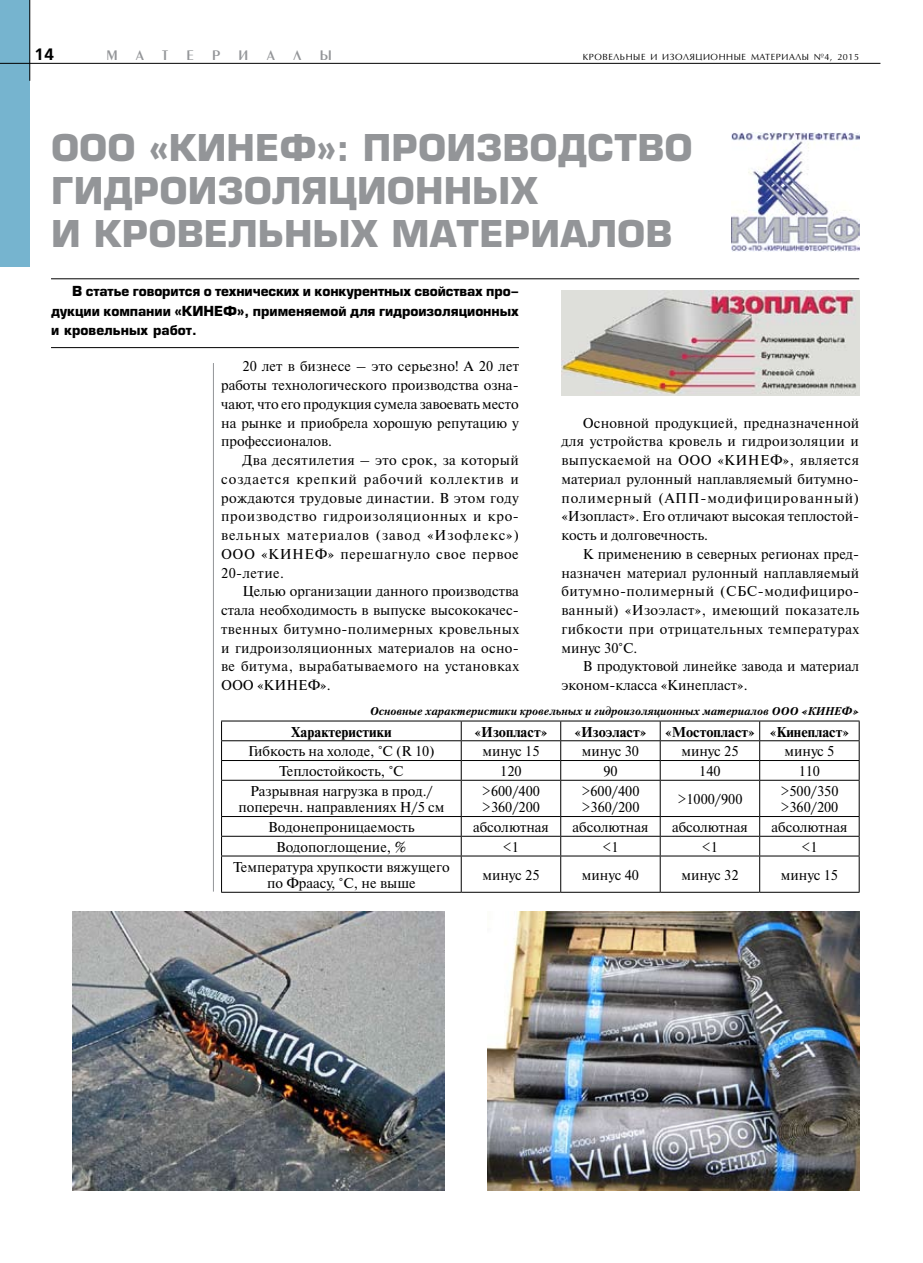
<style>
.page{position:relative;width:923px;height:1263px;background:#fff}
.page>*{position:absolute;margin:0;border:0;box-sizing:border-box;transform-origin:0 0}
.t1{font:700 36px/43.2px "Europe";color:#939598}
.t2{font:700 16.5px "Free Set C";color:#000}
.t3{font:14.55px "Penta Demi";color:#939598}
.t4{font:14.25px/18.8px "Newton C";color:#000;text-align:justify}
.t5{font:700 14.25px "Newton C";color:#000}
.t6{font:700 13.5px/19.5px "Europe";letter-spacing:-.005em;color:#000;text-align:justify}
.t7{font:italic 700 11.25px "Petersburg C";color:#000}
.t8{font:9px "AG Opus";letter-spacing:.065em;color:#000}
</style>
<div class="page">
<div style="left:0;top:0;width:30px;height:267px;background:#76b4cf"></div>
<hr style="left:51px;top:279px;width:808px;height:1px;background:#000">
<hr style="left:51px;top:347px;width:468px;height:1px;background:#000">
<hr style="left:221px;top:721px;width:240px;height:1px;background:#000">
<hr style="left:461px;top:721px;width:100px;height:1px;background:#000">
<hr style="left:561px;top:721px;width:99px;height:1px;background:#000">
<hr style="left:660px;top:721px;width:99px;height:1px;background:#000">
<hr style="left:759px;top:721px;width:100px;height:1px;background:#000">
<hr style="left:221px;top:740px;width:240px;height:1px;background:#000">
<hr style="left:461px;top:740px;width:100px;height:1px;background:#000">
<hr style="left:561px;top:740px;width:99px;height:1px;background:#000">
<hr style="left:660px;top:740px;width:99px;height:1px;background:#000">
<hr style="left:759px;top:740px;width:100px;height:1px;background:#000">
<hr style="left:221px;top:760px;width:240px;height:1px;background:#000">
<hr style="left:461px;top:760px;width:100px;height:1px;background:#000">
<hr style="left:561px;top:760px;width:99px;height:1px;background:#000">
<hr style="left:660px;top:760px;width:99px;height:1px;background:#000">
<hr style="left:759px;top:760px;width:100px;height:1px;background:#000">
<hr style="left:221px;top:780px;width:240px;height:1px;background:#000">
<hr style="left:461px;top:780px;width:100px;height:1px;background:#000">
<hr style="left:561px;top:780px;width:99px;height:1px;background:#000">
<hr style="left:660px;top:780px;width:99px;height:1px;background:#000">
<hr style="left:759px;top:780px;width:100px;height:1px;background:#000">
<hr style="left:221px;top:816px;width:240px;height:1px;background:#000">
<hr style="left:461px;top:816px;width:100px;height:1px;background:#000">
<hr style="left:561px;top:816px;width:99px;height:1px;background:#000">
<hr style="left:660px;top:816px;width:99px;height:1px;background:#000">
<hr style="left:759px;top:816px;width:100px;height:1px;background:#000">
<hr style="left:221px;top:836px;width:240px;height:1px;background:#000">
<hr style="left:461px;top:836px;width:100px;height:1px;background:#000">
<hr style="left:561px;top:836px;width:99px;height:1px;background:#000">
<hr style="left:660px;top:836px;width:99px;height:1px;background:#000">
<hr style="left:759px;top:836px;width:100px;height:1px;background:#000">
<hr style="left:221px;top:856px;width:240px;height:1px;background:#000">
<hr style="left:461px;top:856px;width:100px;height:1px;background:#000">
<hr style="left:561px;top:856px;width:99px;height:1px;background:#000">
<hr style="left:660px;top:856px;width:99px;height:1px;background:#000">
<hr style="left:759px;top:856px;width:100px;height:1px;background:#000">
<hr style="left:221px;top:892px;width:240px;height:1px;background:#000">
<hr style="left:461px;top:892px;width:100px;height:1px;background:#000">
<hr style="left:561px;top:892px;width:99px;height:1px;background:#000">
<hr style="left:660px;top:892px;width:99px;height:1px;background:#000">
<hr style="left:759px;top:892px;width:100px;height:1px;background:#000">
<svg style="left:221px;top:721px;width:1px;height:59px"></svg>
<hr style="left:221px;top:781px;width:1px;height:35px;background:#000">
<svg style="left:221px;top:817px;width:1px;height:39px"></svg>
<hr style="left:221px;top:856px;width:1px;height:36px;background:#000">
<svg style="left:461px;top:721px;width:1px;height:59px"></svg>
<svg style="left:560px;top:721px;width:1px;height:59px"></svg>
<svg style="left:660px;top:721px;width:1px;height:59px"></svg>
<svg style="left:759px;top:721px;width:1px;height:59px"></svg>
<svg style="left:859px;top:721px;width:1px;height:59px"></svg>
<hr style="left:461px;top:781px;width:1px;height:35px;background:#000">
<hr style="left:560px;top:781px;width:1px;height:35px;background:#000">
<hr style="left:660px;top:781px;width:1px;height:35px;background:#000">
<hr style="left:759px;top:781px;width:1px;height:35px;background:#000">
<hr style="left:859px;top:781px;width:1px;height:35px;background:#000">
<svg style="left:461px;top:817px;width:1px;height:39px"></svg>
<svg style="left:560px;top:817px;width:1px;height:39px"></svg>
<svg style="left:660px;top:817px;width:1px;height:39px"></svg>
<svg style="left:759px;top:817px;width:1px;height:39px"></svg>
<svg style="left:859px;top:817px;width:1px;height:39px"></svg>
<hr style="left:461px;top:856px;width:1px;height:36px;background:#000">
<hr style="left:560px;top:856px;width:1px;height:36px;background:#000">
<hr style="left:660px;top:856px;width:1px;height:36px;background:#000">
<hr style="left:759px;top:856px;width:1px;height:36px;background:#000">
<hr style="left:859px;top:856px;width:1px;height:36px;background:#000">
<hr style="left:213px;top:363px;width:1px;height:529px;background:#939598">
<img style="left:72px;top:911px;width:372px;height:280px">
<img style="left:561px;top:290px;width:298px;height:105px">
<img style="left:487px;top:911px;width:372px;height:280px">
<img style="left:731px;top:132px;width:128px;height:119px">
<hr style="left:29px;top:0;width:1px;height:81px;background:#000">
<hr style="left:0;top:63px;width:880px;height:1px;background:#000">
<p class="t2" style="left:34px;top:45px;width:22px">14</p>
<p class="t3" style="left:106px;top:48px;width:13px">М</p>
<p class="t3" style="left:136px;top:48px;width:34px">А Т</p>
<p class="t3" style="left:186px;top:48px;width:9px">Е</p>
<p class="t3" style="left:212px;top:48px;width:9px">Р</p>
<p class="t3" style="left:238px;top:48px;width:11px">И</p>
<p class="t3" style="left:267px;top:48px;width:10px">А</p>
<p class="t3" style="left:293px;top:48px;width:9px">Л</p>
<p class="t3" style="left:320px;top:48px;width:14px">Ы</p>
<p class="t8" style="left:583px;top:51px;width:278px">КРОВЕЛЬНЫЕ И ИЗОЛЯЦИОННЫЕ МАТЕРИАЛЫ №4, 2015</p>
<h1 class="t1" style="left:51px;top:126px;width:643px">ООО «КИНЕФ»: ПРОИЗВОДСТВО<br>ГИДРОИЗОЛЯЦИОННЫХ<br>И КРОВЕЛЬНЫХ МАТЕРИАЛОВ</h1>
<p class="t6" style="left:51px;top:282px;width:469px;text-indent:21px">В статье говорится о технических и конкурентных свойствах про&shy;дукции компании «КИНЕФ», применяемой для гидроизоляционных и кровельных работ.</p>
<p class="t4" style="left:221px;top:357px;width:299px;text-indent:21px">20 лет в бизнесе – это серьезно! А 20 лет работы технологического производства озна&shy;чают, что его продукция сумела завоевать место на рынке и приобрела хорошую репутацию у профессионалов.</p>
<p class="t4" style="left:221px;top:451px;width:299px;text-indent:21px">Два десятилетия – это срок, за который создается крепкий рабочий коллектив и рождаются трудовые династии. В этом году производство гидроизоляционных и кро&shy;вельных материалов (завод «Изофлекс»)<br>ООО «КИНЕФ» перешагнуло свое первое 20-летие.</p>
<p class="t4" style="left:221px;top:582px;width:299px;text-indent:21px">Целью организации данного производства стала необходимость в выпуске высококачес&shy;твенных битумно-полимерных кровельных и гидроизоляционных материалов на осно&shy;ве битума, вырабатываемого на установках ООО «КИНЕФ».</p>
<p class="t4" style="left:561px;top:413px;width:299px;text-indent:21px">Основной продукцией, предназначенной для устройства кровель и гидроизоляции и выпускаемой на ООО «КИНЕФ», является материал рулонный наплавляемый битумно&shy;полимерный (АПП-модифицированный) «Изопласт». Его отличают высокая теплостой&shy;кость и долговечность.</p>
<p class="t4" style="left:561px;top:545px;width:299px;text-indent:21px">К применению в северных регионах пред&shy;назначен материал рулонный наплавляемый битумно-полимерный (СБС-модифициро&shy;ванный) «Изоэласт», имеющий показатель гибкости при отрицательных температурах минус 30°С.</p>
<p class="t4" style="left:561px;top:657px;width:299px;text-indent:21px">В продуктовой линейке завода и материал эконом-класса «Кинепласт».</p>
<p class="t7" style="left:370px;top:704px;width:491px">Основные характеристики кровельных и гидроизоляционных материалов ООО «КИНЕФ»</p>
<p class="t5" style="left:291px;top:724px;width:102px">Характеристики</p>
<p class="t5" style="left:474px;top:724px;width:74px">«Изопласт»</p>
<p class="t5" style="left:574px;top:724px;width:73px">«Изоэласт»</p>
<p class="t5" style="left:665px;top:724px;width:186px">«Мостопласт» «Кинепласт»</p>
<p class="t4" style="left:248px;top:742px;width:188px">Гибкость на холоде, °С (R 10)</p>
<p class="t4" style="left:482px;top:742px;width:59px">минус 15</p>
<p class="t4" style="left:582px;top:742px;width:59px">минус 30</p>
<p class="t4" style="left:681px;top:742px;width:59px">минус 25</p>
<p class="t4" style="left:784px;top:742px;width:51px">минус 5</p>
<p class="t4" style="left:279px;top:762px;width:126px">Теплостойкость, °С</p>
<p class="t4" style="left:500px;top:762px;width:23px">120</p>
<p class="t4" style="left:603px;top:762px;width:16px">90</p>
<p class="t4" style="left:699px;top:762px;width:23px">140</p>
<p class="t4" style="left:799px;top:762px;width:23px">110</p>
<p class="t4" style="left:238px;top:783px;width:208px;line-height:16.5px;text-align:center">Разрывная нагрузка в прод./ поперечн. направлениях Н/5 см</p>
<p class="t4" style="left:482px;top:783px;width:59px;line-height:16.5px">&gt;600/400 &gt;360/200</p>
<p class="t4" style="left:581px;top:783px;width:59px;line-height:16.5px">&gt;600/400 &gt;360/200</p>
<p class="t4" style="left:677px;top:790px;width:67px">&gt;1000/900</p>
<p class="t4" style="left:780px;top:783px;width:60px;line-height:16.5px">&gt;500/350 &gt;360/200</p>
<p class="t4" style="left:268px;top:818px;width:148px">Водонепроницаемость</p>
<p class="t4" style="left:473px;top:818px;width:77px">абсолютная</p>
<p class="t4" style="left:572px;top:818px;width:77px">абсолютная</p>
<p class="t4" style="left:672px;top:818px;width:77px">абсолютная</p>
<p class="t4" style="left:771px;top:818px;width:77px">абсолютная</p>
<p class="t4" style="left:276px;top:837px;width:132px">Водопоглощение, %</p>
<p class="t4" style="left:503px;top:837px;width:18px">&lt;1</p>
<p class="t4" style="left:602px;top:837px;width:18px">&lt;1</p>
<p class="t4" style="left:702px;top:837px;width:18px">&lt;1</p>
<p class="t4" style="left:801px;top:837px;width:18px">&lt;1</p>
<p class="t4" style="left:233px;top:858px;width:218px;line-height:16.5px;text-align:center">Температура хрупкости вяжущего по Фраасу, °С, не выше</p>
<p class="t4" style="left:482px;top:865px;width:59px">минус 25</p>
<p class="t4" style="left:582px;top:865px;width:59px">минус 40</p>
<p class="t4" style="left:681px;top:865px;width:59px">минус 32</p>
<p class="t4" style="left:781px;top:865px;width:59px">минус 15</p>
</div>
